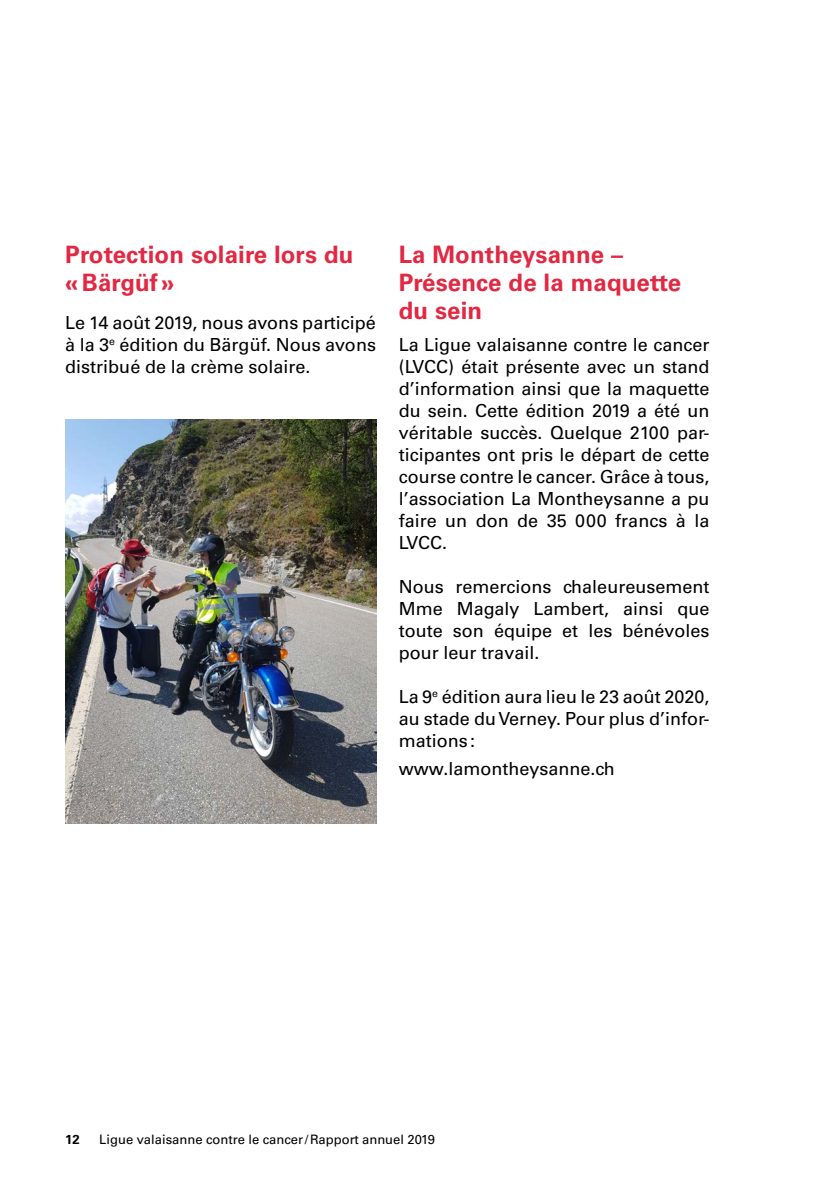
<style>
.page{position:relative;width:840px;height:1191px;background:#fff}
.page>*{position:absolute;margin:0;border:0;box-sizing:border-box;transform-origin:0 0}
.t1{font:700 24px/28px "Univers LT Std";letter-spacing:.005em;color:#e22842}
.t2{font:18px/22px "Univers LT Std";color:#000;text-align:justify}
.t3{font:13px "Univers LT Std";color:#000}
.t4{font:700 13px "Univers LT Std";color:#000}
</style>
<div class="page">
<img style="left:65px;top:419px;width:311px;height:404px">
<h1 class="t1" style="left:65px;top:241px;width:289px">Protection solaire lors du «Bärgüf»</h1>
<p class="t2" style="left:65px;top:312px;width:312px">Le 14 août 2019, nous avons participé à la 3<sup>e</sup> édition du Bärgüf. Nous avons distribué de la crème solaire.</p>
<h1 class="t1" style="left:398px;top:241px;width:284px">La Montheysanne –<br>Présence de la maquette du sein</h1>
<p class="t2" style="left:398px;top:334px;width:312px">La Ligue valaisanne contre le cancer (LVCC) était présente avec un stand d’information ainsi que la maquette du sein. Cette édition 2019 a été un véritable succès. Quelque 2100 par&shy;ticipantes ont pris le départ de cette course contre le cancer. Grâce à tous, l’association La Montheysanne a pu faire un don de 35 000 francs à la LVCC.</p>
<p class="t2" style="left:398px;top:576px;width:312px">Nous remercions chaleureusement Mme Magaly Lambert, ainsi que toute son équipe et les bénévoles pour leur travail.</p>
<p class="t2" style="left:398px;top:686px;width:312px">La 9<sup>e</sup> édition aura lieu le 23 août 2020, au stade du Verney. Pour plus d’infor&shy;mations:</p>
<p class="t2" style="left:398px;top:758px;width:217px">www.lamontheysanne.ch</p>
<p class="t4" style="left:65px;top:1132px;width:16px">12</p>
<p class="t3" style="left:99px;top:1132px;width:337px">Ligue valaisanne contre le cancer/Rapport annuel 2019</p>
</div>
